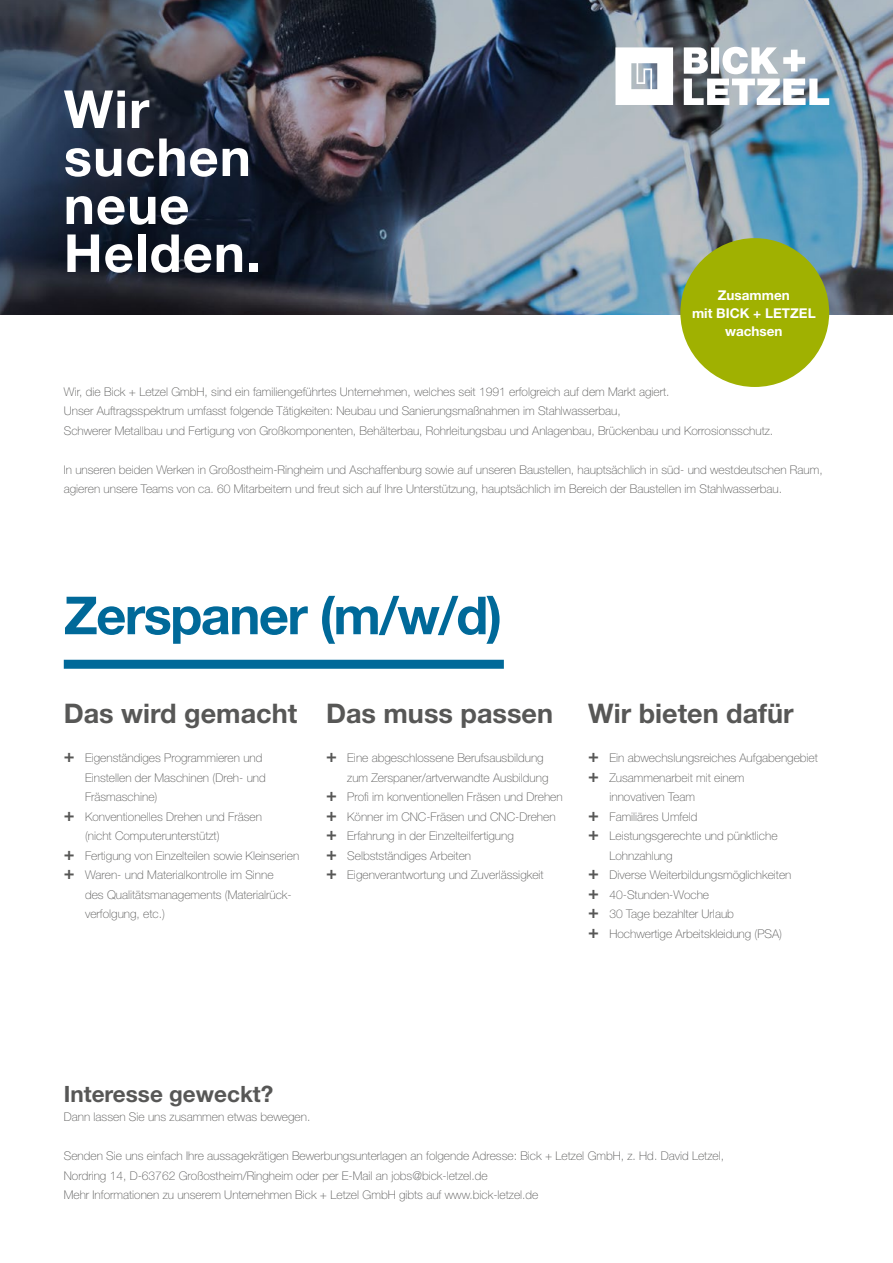
<style>
.page{position:relative;width:893px;height:1263px;background:#fff}
.page>*{position:absolute;margin:0;border:0;box-sizing:border-box;transform-origin:0 0}
.t1{font:700 52.5px/48px "Helvetica Neue";letter-spacing:.02em;color:#fff}
.t2{font:700 52.5px "Helvetica Neue";letter-spacing:-.03em;color:#006999}
.t3{font:700 27px "Helvetica Neue";color:#575756}
.t4{font:700 22.5px "Helvetica Neue";color:#575756}
.t5{font:700 13.5px/18px "Helvetica Neue";color:#fff;text-align:center}
.t6{font:100 12px/19.5px "Helvetica Neue";color:#575756}
.s1{font-weight:700;font-size:18px}
</style>
<div class="page">
<img style="left:0;top:0;width:893px;height:315px">
<div style="left:64px;top:660px;width:440px;height:9px;background:#006999"></div>
<svg style="left:684px;top:47px;width:145px;height:58px"></svg>
<svg style="left:615px;top:47px;width:58px;height:58px"></svg>
<div style="left:680px;top:238px;width:149px;height:149px;background:#a0b101;border-radius:50%"></div>
<h1 class="t1" style="left:64px;top:84px;width:198px">Wir suchen neue<br>Helden.</h1>
<p class="t5" style="left:692px;top:286px;width:125px">Zusammen<br>mit BICK + LETZEL wachsen</p>
<p class="t6" style="left:64px;top:382px;width:711px">Wir, die Bick + Letzel GmbH, sind ein familiengeführtes Unternehmen, welches seit 1991 erfolgreich auf dem Markt agiert.<br>Unser Auftragsspektrum umfasst folgende Tätigkeiten: Neubau und Sanierungsmaßnahmen im Stahlwasserbau,<br>Schwerer Metallbau und Fertigung von Großkomponenten, Behälterbau, Rohrleitungsbau und Anlagenbau, Brückenbau und Korrosionsschutz.</p>
<p class="t6" style="left:64px;top:460px;width:760px">In unseren beiden Werken in Großostheim-Ringheim und Aschaffenburg sowie auf unseren Baustellen, hauptsächlich in süd- und westdeutschen Raum, agieren unsere Teams von ca. 60 Mitarbeitern und freut sich auf Ihre Unterstützung, hauptsächlich im Bereich der Baustellen im Stahlwasserbau.</p>
<h1 class="t2" style="left:64px;top:583px;width:440px">Zerspaner (m/w/d)</h1>
<h2 class="t3" style="left:64px;top:697px;width:235px">Das wird gemacht</h2>
<p class="t6" style="left:64px;top:748px;width:200px"><span class="s1">+</span> Eigenständiges Programmieren und</p>
<p class="t6" style="left:85px;top:768px;width:182px">Einstellen der Maschinen (Dreh- und</p>
<p class="t6" style="left:85px;top:787px;width:74px">Fräsmaschine)</p>
<p class="t6" style="left:64px;top:807px;width:200px"><span class="s1">+</span> Konventionelles Drehen und Fräsen</p>
<p class="t6" style="left:85px;top:826px;width:136px">(nicht Computerunterstützt)</p>
<p class="t6" style="left:64px;top:846px;width:237px"><span class="s1">+</span> Fertigung von Einzelteilen sowie Kleinserien</p>
<p class="t6" style="left:64px;top:865px;width:211px"><span class="s1">+</span> Waren- und Materialkontrolle im Sinne</p>
<p class="t6" style="left:85px;top:885px;width:208px">des Qualitätsmanagements (Materialrück-</p>
<p class="t6" style="left:85px;top:904px;width:82px">verfolgung, etc.)</p>
<h2 class="t3" style="left:326px;top:697px;width:228px">Das muss passen</h2>
<p class="t6" style="left:326px;top:748px;width:219px"><span class="s1">+</span> Eine abgeschlossene Berufsausbildung</p>
<p class="t6" style="left:347px;top:768px;width:203px">zum Zerspaner/artverwandte Ausbildung</p>
<p class="t6" style="left:326px;top:787px;width:238px"><span class="s1">+</span> Profi im konventionellen Fräsen und Drehen</p>
<p class="t6" style="left:326px;top:807px;width:231px"><span class="s1">+</span> Könner im CNC-Fräsen und CNC-Drehen</p>
<p class="t6" style="left:326px;top:826px;width:189px"><span class="s1">+</span> Erfahrung in der Einzelteilfertigung</p>
<p class="t6" style="left:326px;top:846px;width:147px"><span class="s1">+</span> Selbstständiges Arbeiten</p>
<p class="t6" style="left:326px;top:865px;width:219px"><span class="s1">+</span> Eigenverantwortung und Zuverlässigkeit</p>
<h2 class="t3" style="left:588px;top:697px;width:207px">Wir bieten dafür</h2>
<p class="t6" style="left:588px;top:748px;width:231px"><span class="s1">+</span> Ein abwechslungsreiches Aufgabengebiet</p>
<p class="t6" style="left:588px;top:768px;width:158px"><span class="s1">+</span> Zusammenarbeit mit einem</p>
<p class="t6" style="left:609px;top:787px;width:87px">innovativen Team</p>
<p class="t6" style="left:588px;top:807px;width:111px"><span class="s1">+</span> Familiäres Umfeld</p>
<p class="t6" style="left:588px;top:826px;width:191px"><span class="s1">+</span> Leistungsgerechte und pünktliche</p>
<p class="t6" style="left:609px;top:846px;width:65px">Lohnzahlung</p>
<p class="t6" style="left:588px;top:865px;width:205px"><span class="s1">+</span> Diverse Weiterbildungsmöglichkeiten</p>
<p class="t6" style="left:588px;top:885px;width:122px"><span class="s1">+</span> 40-Stunden-Woche</p>
<p class="t6" style="left:588px;top:904px;width:147px"><span class="s1">+</span> 30 Tage bezahlter Urlaub</p>
<p class="t6" style="left:588px;top:924px;width:195px"><span class="s1">+</span> Hochwertige Arbeitskleidung (PSA)</p>
<h3 class="t4" style="left:64px;top:1080px;width:211px">Interesse geweckt?</h3>
<p class="t6" style="left:64px;top:1107px;width:248px">Dann lassen Sie uns zusammen etwas bewegen.</p>
<p class="t6" style="left:64px;top:1146px;width:662px">Senden Sie uns einfach Ihre aussagekrätigen Bewerbungsunterlagen an folgende Adresse: Bick + Letzel GmbH, z. Hd. David Letzel,<br>Nordring 14, D-63762 Großostheim/Ringheim oder per E-Mail an jobs@bick-letzel.de<br>Mehr Informationen zu unserem Unternehmen Bick + Letzel GmbH gibts auf www.bick-letzel.de</p>
</div>
